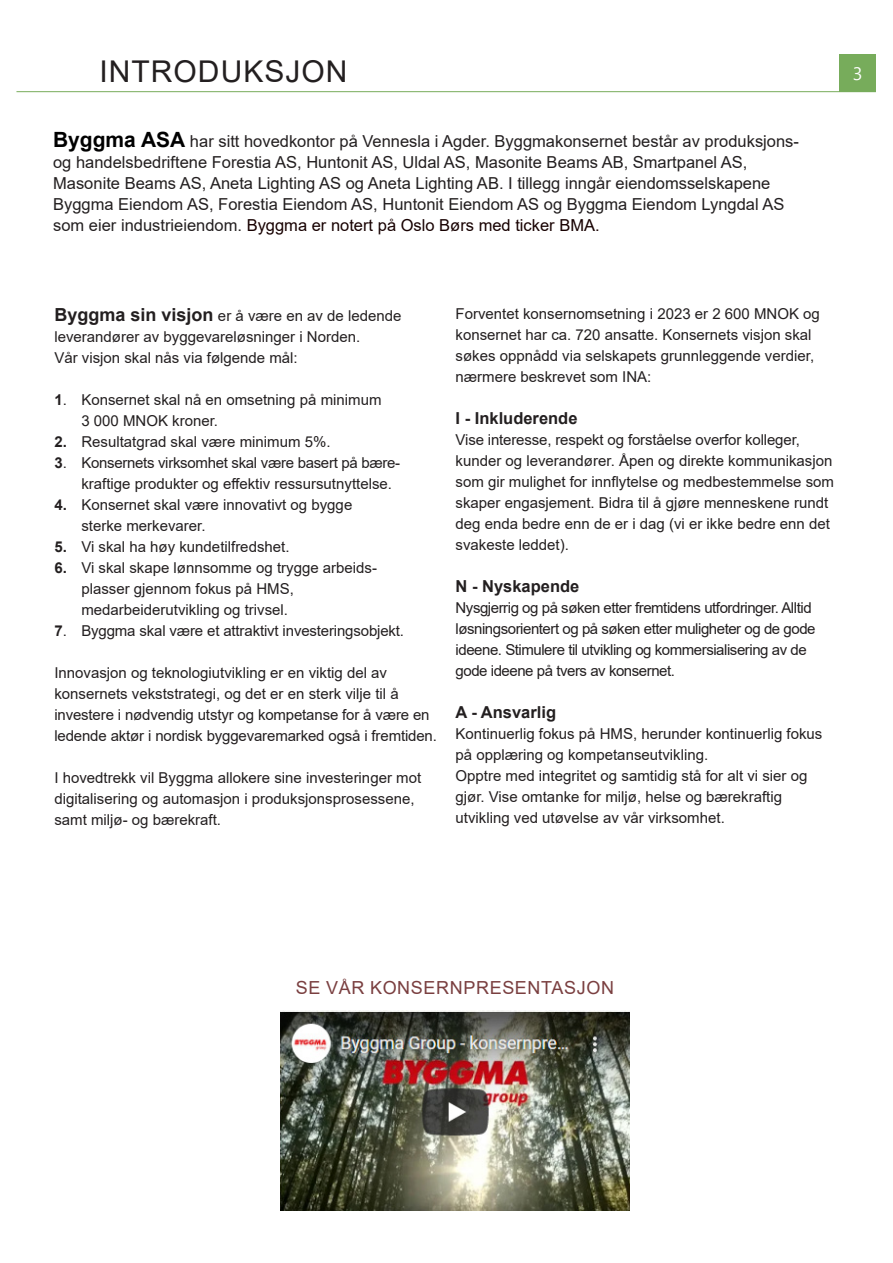
<style>
.page{position:relative;width:893px;height:1263px;background:#fff}
.page>*{position:absolute;margin:0;border:0;box-sizing:border-box;transform-origin:0 0}
.t1{font:30px "Arial";letter-spacing:.035em;color:#231f20}
.t2{font:18px "Arial";letter-spacing:.035em;color:#7a3f40}
.t3{font:18px "Lao UI";color:#fff}
.t4{font:16.5px/21px "Arial";color:#231f20}
.t5{font:700 16.5px "Arial";color:#231f20}
.t6{font:15px/21px "Arial";color:#231f20}
.t7{font:15px/21px "Arial";letter-spacing:-.03em;color:#231f20}
.t8{font:15px "Arial";letter-spacing:-.02em;color:#231f20}
.s1{font-weight:700;font-size:21px;color:#000}
.s2{color:#170000}
.s3{font-weight:700;font-size:18px}
.s4{font-weight:700}
</style>
<div class="page">
<hr style="left:16px;top:91px;width:860px;height:1px;background:#77ac5b">
<div style="left:839px;top:54px;width:37px;height:38px;background:#77ac5b"></div>
<img style="left:281px;top:1011px;width:348px;height:199px">
<p class="t1" style="left:99px;top:51px;width:250px">INTRODUKSJON</p>
<p class="t4" style="left:53px;top:131px;width:747px"><span class="s1">Byggma ASA</span> har sitt hovedkontor på Vennesla i Agder. Byggmakonsernet består av produksjons&shy;og handelsbedriftene Forestia AS, Huntonit AS, Uldal AS, Masonite Beams AB, Smartpanel AS,</p>
<p class="t4" style="left:53px;top:173px;width:719px">Masonite Beams AS, Aneta Lighting AS og Aneta Lighting AB. I tillegg inngår eiendomsselskapene</p>
<p class="t4" style="left:53px;top:194px;width:733px">Byggma Eiendom AS, Forestia Eiendom AS, Huntonit Eiendom AS og Byggma Eiendom Lyngdal AS som eier industrieiendom. <span class="s2">Byggma er notert på Oslo Børs med ticker BMA.</span></p>
<p class="t3" style="left:853px;top:61px;width:11px">3</p>
<p class="t6" style="left:54px;top:306px;width:349px"><span class="s3">Byggma sin visjon</span> er å være en av de ledende leverandører av byggevareløsninger i Norden.</p>
<p class="t6" style="left:54px;top:348px;width:245px">Vår visjon skal nås via følgende mål:</p>
<p class="t6" style="left:81px;top:390px;width:302px;text-indent:-27px"><span class="s4">1</span>. Konsernet skal nå en omsetning på minimum<br>3 000 MNOK kroner.</p>
<p class="t6" style="left:54px;top:432px;width:278px"><span class="s4">2.</span> Resultatgrad skal være minimum 5%.</p>
<p class="t8" style="left:54px;top:453px;width:347px"><span class="s4">3</span>. Konsernets virksomhet skal være basert på bære-</p>
<p class="t6" style="left:81px;top:474px;width:312px">kraftige produkter og effektiv ressursutnyttelse.</p>
<p class="t6" style="left:54px;top:495px;width:299px"><span class="s4">4.</span> Konsernet skal være innovativt og bygge</p>
<p class="t6" style="left:81px;top:516px;width:126px">sterke merkevarer.</p>
<p class="t6" style="left:54px;top:537px;width:237px"><span class="s4">5.</span> Vi skal ha høy kundetilfredshet.</p>
<p class="t6" style="left:54px;top:558px;width:324px"><span class="s4">6.</span> Vi skal skape lønnsomme og trygge arbeids-</p>
<p class="t6" style="left:81px;top:579px;width:214px">plasser gjennom fokus på HMS,</p>
<p class="t6" style="left:81px;top:600px;width:208px">medarbeiderutvikling og trivsel.</p>
<p class="t6" style="left:54px;top:621px;width:351px"><span class="s4">7</span>. Byggma skal være et attraktivt investeringsobjekt.</p>
<p class="t6" style="left:54px;top:663px;width:334px">Innovasjon og teknologiutvikling er en viktig del av</p>
<p class="t6" style="left:54px;top:684px;width:346px">konsernets vekststrategi, og det er en sterk vilje til å</p>
<p class="t6" style="left:54px;top:705px;width:384px">investere i nødvendig utstyr og kompetanse for å være en ledende aktør i nordisk byggevaremarked også i fremtiden.</p>
<p class="t6" style="left:54px;top:768px;width:368px">I hovedtrekk vil Byggma allokere sine investeringer mot digitalisering og automasjon i produksjonsprosessene, samt miljø- og bærekraft.</p>
<p class="t6" style="left:456px;top:303px;width:366px">Forventet konsernomsetning i 2023 er 2 600 MNOK og konsernet har ca. 720 ansatte. Konsernets visjon skal søkes oppnådd via selskapets grunnleggende verdier, nærmere beskrevet som INA:</p>
<p class="t5" style="left:456px;top:407px;width:123px">I - Inkluderende</p>
<p class="t6" style="left:456px;top:429px;width:346px">Vise interesse, respekt og forståelse overfor kolleger,</p>
<p class="t6" style="left:456px;top:450px;width:380px">kunder og leverandører. Åpen og direkte kommunikasjon som gir mulighet for innflytelse og medbestemmelse som skaper engasjement. Bidra til å gjøre menneskene rundt deg enda bedre enn de er i dag (vi er ikke bedre enn det svakeste leddet).</p>
<p class="t5" style="left:456px;top:575px;width:125px">N - Nyskapende</p>
<p class="t7" style="left:456px;top:597px;width:361px">Nysgjerrig og på søken etter fremtidens utfordringer. Alltid løsningsorientert og på søken etter muligheter og de gode ideene. Stimulere til utvikling og kommersialisering av de gode ideene på tvers av konsernet.</p>
<p class="t5" style="left:456px;top:701px;width:102px">A - Ansvarlig</p>
<p class="t6" style="left:456px;top:723px;width:368px">Kontinuerlig fokus på HMS, herunder kontinuerlig fokus på opplæring og kompetanseutvikling.</p>
<p class="t6" style="left:456px;top:765px;width:353px">Opptre med integritet og samtidig stå for alt vi sier og gjør. Vise omtanke for miljø, helse og bærekraftig</p>
<p class="t6" style="left:456px;top:807px;width:271px">utvikling ved utøvelse av vår virksomhet.</p>
<p class="t2" style="left:296px;top:976px;width:320px">SE VÅR KONSERNPRESENTASJON</p>
</div>
